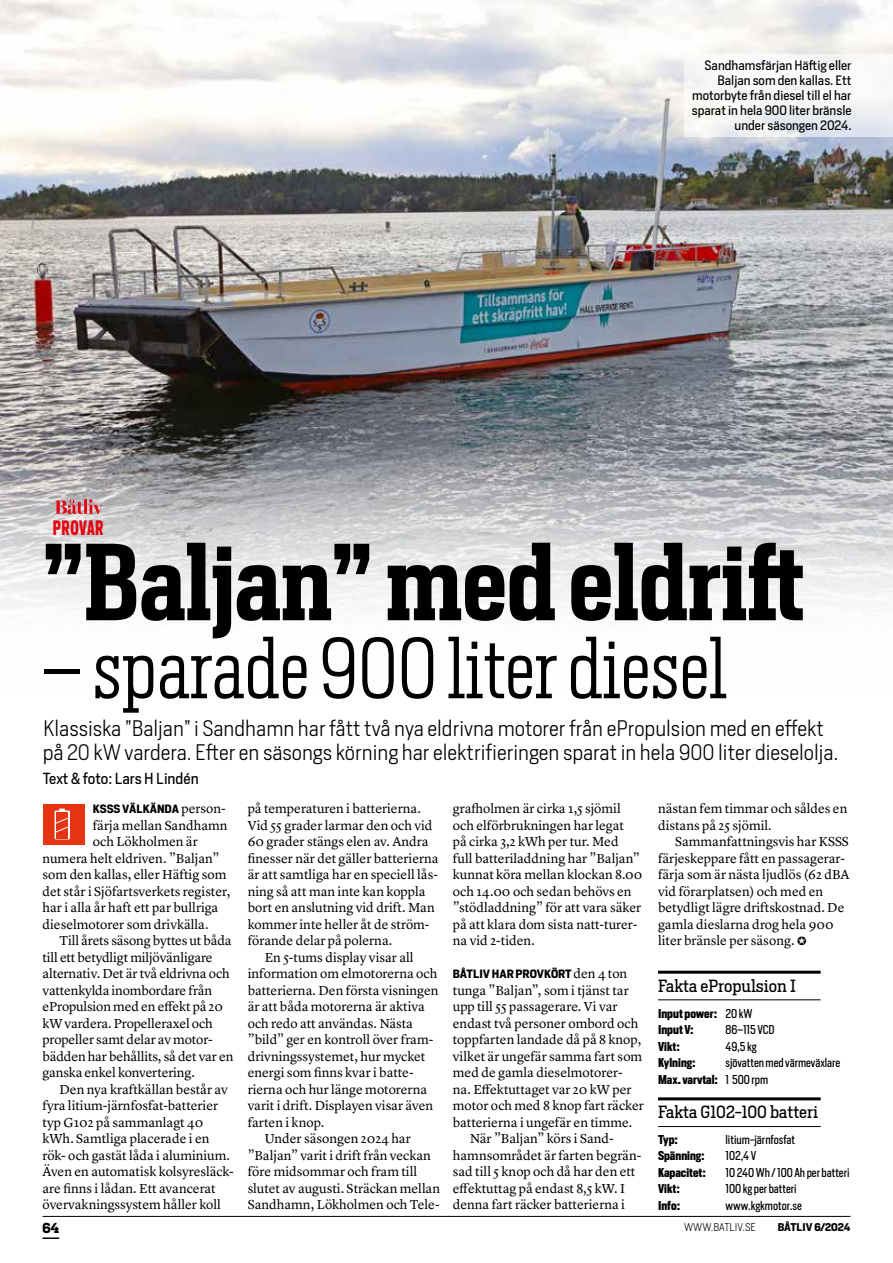
<style>
.page{position:relative;width:893px;height:1263px;background:#fff}
.page>*{position:absolute;margin:0;border:0;box-sizing:border-box;transform-origin:0 0}
.t1{font:600 102px "Heron Serif Cond";color:#000}
.t2{font:300 81px "Heron Serif Cond";color:#000}
.t3{font:300 21px/24px "Heron Sans";color:#000}
.t4{font:700 19.5px "Heron Sans Cond";letter-spacing:.04em;color:#e30613;scale:.77 1}
.t5{font:16.5px "Heron Serif";color:#000}
.t6{font:15px "Heron Sans";color:#000}
.t7{font:13.5px/16.5px "Lyon Text";color:#000}
.t8{font:700 13.5px "Heron Serif";color:#000}
.t9{font:12.75px/15px "Heron Sans";color:#000;text-align:right}
.t10{font:12px/16.5px "Heron Sans Cond";color:#000}
.t11{font:700 12px/16.5px "Heron Sans Cond";color:#000}
.t12{font:700 11.25px "Heron Sans";color:#000}
.t13{font:300 10.5px "Heron Sans";color:#000}
.t14{font:700 10.5px "Heron Sans";color:#000}
.s1{font-family:"Lyon Text";font-weight:400;font-size:13.5px}
.s2{font-weight:400}
.s3{font-weight:700}
</style>
<div class="page">
<hr style="left:43px;top:1216px;width:807px;height:1px;background:#000">
<svg style="left:43px;top:1237px;width:16px;height:2px"></svg>
<img style="left:0;top:0;width:893px;height:434px">
<svg style="left:0;top:434px;width:893px;height:177px"></svg>
<div style="left:43px;top:804px;width:41px;height:40px;background:#e63312"></div>
<svg style="left:55px;top:808px;width:15px;height:31px"></svg>
<hr style="left:658px;top:999px;width:163px;height:1px;background:#000">
<hr style="left:658px;top:971px;width:163px;height:3px;background:#000">
<hr style="left:658px;top:1126px;width:163px;height:1px;background:#000">
<hr style="left:658px;top:1097px;width:163px;height:3px;background:#000">
<svg style="left:685px;top:54px;width:208px;height:82px;fill:#f8f7f6"></svg>
<svg style="left:54px;top:499px;width:49px;height:15px"></svg>
<h3 class="t4" style="left:53px;top:515px;width:67px">PROVAR</h3>
<p class="t9" style="left:692px;top:57px;width:161px">Sandhamsfärjan Häftig eller<br>Baljan som den kallas. Ett motorbyte från diesel till el har sparat in hela 900 liter bränsle under säsongen 2024.</p>
<h1 class="t1" style="left:42px;top:516px;width:765px">”Baljan” med eldrift</h1>
<h2 class="t2" style="left:42px;top:618px;width:686px">– sparade 900 liter diesel</h2>
<h3 class="t3" style="left:43px;top:716px;width:797px">Klassiska ”Baljan” i Sandhamn har fått två nya eldrivna motorer från ePropulsion med en effekt på 20 kW vardera. Efter en säsongs körning har elektrifieringen sparat in hela 900 liter dieselolja.</h3>
<p class="t6" style="left:43px;top:769px;width:158px">Text &amp; foto: Lars H Lindén</p>
<p class="t12" style="left:93px;top:801px;width:134px">KSSS VÄLKÄNDA <span class="s1">person-</span></p>
<p class="t7" style="left:93px;top:816px;width:136px">färja mellan Sandhamn</p>
<p class="t7" style="left:93px;top:832px;width:106px">och Lökholmen är</p>
<p class="t7" style="left:43px;top:849px;width:178px">numera helt eldriven. ”Baljan”</p>
<p class="t7" style="left:43px;top:865px;width:186px">som den kallas, eller Häftig som</p>
<p class="t7" style="left:43px;top:882px;width:189px">det står i Sjöfartsverkets register,</p>
<p class="t7" style="left:43px;top:898px;width:177px">har i alla år haft ett par bullriga</p>
<p class="t7" style="left:43px;top:915px;width:168px">dieselmotorer som drivkälla.</p>
<p class="t7" style="left:60px;top:931px;width:174px">Till årets säsong byttes ut båda</p>
<p class="t7" style="left:43px;top:948px;width:172px">till ett betydligt miljövänligare</p>
<p class="t7" style="left:43px;top:964px;width:189px">alternativ. Det är två eldrivna och</p>
<p class="t7" style="left:43px;top:981px;width:171px">vattenkylda inombordare från</p>
<p class="t7" style="left:43px;top:997px;width:182px">ePropulsion med en effekt på 20</p>
<p class="t7" style="left:43px;top:1014px;width:172px">kW vardera. Propelleraxel och</p>
<p class="t7" style="left:43px;top:1030px;width:172px">propeller samt delar av motor-</p>
<p class="t7" style="left:43px;top:1047px;width:192px">bädden har behållits, så det var en</p>
<p class="t7" style="left:43px;top:1063px;width:154px">ganska enkel konvertering.</p>
<p class="t7" style="left:60px;top:1080px;width:170px">Den nya kraftkällan består av</p>
<p class="t7" style="left:43px;top:1096px;width:177px">fyra litium-järnfosfat-batterier</p>
<p class="t7" style="left:43px;top:1113px;width:162px">typ G102 på sammanlagt 40</p>
<p class="t7" style="left:43px;top:1129px;width:168px">kWh. Samtliga placerade i en</p>
<p class="t7" style="left:43px;top:1146px;width:189px">rök- och gastät låda i aluminium.</p>
<p class="t7" style="left:43px;top:1162px;width:193px">Även en automatisk kolsyresläck-</p>
<p class="t7" style="left:43px;top:1179px;width:175px">are finns i lådan. Ett avancerat</p>
<p class="t7" style="left:43px;top:1195px;width:180px">övervakningssystem håller koll</p>
<p class="t7" style="left:248px;top:799px;width:175px">på temperaturen i batterierna.</p>
<p class="t7" style="left:248px;top:816px;width:186px">Vid 55 grader larmar den och vid</p>
<p class="t7" style="left:248px;top:832px;width:182px">60 grader stängs elen av. Andra</p>
<p class="t7" style="left:248px;top:849px;width:192px">finesser när det gäller batterierna</p>
<p class="t7" style="left:248px;top:865px;width:192px">är att samtliga har en speciell lås-</p>
<p class="t7" style="left:248px;top:882px;width:179px">ning så att man inte kan koppla</p>
<p class="t7" style="left:248px;top:898px;width:189px">bort en anslutning vid drift. Man</p>
<p class="t7" style="left:248px;top:915px;width:183px">kommer inte heller åt de ström-</p>
<p class="t7" style="left:248px;top:931px;width:146px">förande delar på polerna.</p>
<p class="t7" style="left:265px;top:948px;width:150px">En 5-tums display visar all</p>
<p class="t7" style="left:248px;top:964px;width:191px">information om elmotorerna och</p>
<p class="t7" style="left:248px;top:981px;width:192px">batterierna. Den första visningen</p>
<p class="t7" style="left:248px;top:997px;width:179px">är att båda motorerna är aktiva</p>
<p class="t7" style="left:248px;top:1014px;width:167px">och redo att användas. Nästa</p>
<p class="t7" style="left:248px;top:1030px;width:187px">”bild” ger en kontroll över fram-</p>
<p class="t7" style="left:248px;top:1047px;width:179px">drivningssystemet, hur mycket</p>
<p class="t7" style="left:248px;top:1063px;width:168px">energi som finns kvar i batte-</p>
<p class="t7" style="left:248px;top:1080px;width:181px">rierna och hur länge motorerna</p>
<p class="t7" style="left:248px;top:1096px;width:187px">varit i drift. Displayen visar även</p>
<p class="t7" style="left:248px;top:1113px;width:78px">farten i knop.</p>
<p class="t7" style="left:265px;top:1129px;width:148px">Under säsongen 2024 har</p>
<p class="t7" style="left:248px;top:1146px;width:185px">”Baljan” varit i drift från veckan</p>
<p class="t7" style="left:248px;top:1162px;width:171px">före midsommar och fram till</p>
<p class="t7" style="left:248px;top:1179px;width:194px">slutet av augusti. Sträckan mellan</p>
<p class="t7" style="left:248px;top:1195px;width:194px">Sandhamn, Lökholmen och Tele-</p>
<p class="t7" style="left:453px;top:799px;width:191px">grafholmen är cirka 1,5 sjömil och elförbrukningen har legat<br>på cirka 3,2 kWh per tur. Med<br>full batteriladdning har ”Baljan” kunnat köra mellan klockan 8.00 och 14.00 och sedan behövs en ”stödladdning” för att vara säker på att klara dom sista natt-turer&shy;na vid 2-tiden.</p>
<p class="t12" style="left:453px;top:966px;width:176px">BÅTLIV HAR PROVKÖRT <span class="s1">den 4 ton</span></p>
<p class="t7" style="left:453px;top:981px;width:177px">tunga ”Baljan”, som i tjänst tar</p>
<p class="t7" style="left:453px;top:997px;width:166px">upp till 55 passagerare. Vi var</p>
<p class="t7" style="left:453px;top:1014px;width:187px">endast två personer ombord och</p>
<p class="t7" style="left:453px;top:1030px;width:190px">toppfarten landade då på 8 knop,</p>
<p class="t7" style="left:453px;top:1047px;width:191px">vilket är ungefär samma fart som</p>
<p class="t7" style="left:453px;top:1063px;width:171px">med de gamla dieselmotorer-</p>
<p class="t7" style="left:453px;top:1080px;width:180px">na. Effektuttaget var 20 kW per</p>
<p class="t7" style="left:453px;top:1096px;width:193px">motor och med 8 knop fart räcker</p>
<p class="t7" style="left:453px;top:1113px;width:181px">batterierna i ungefär en timme.</p>
<p class="t7" style="left:470px;top:1129px;width:145px">När ”Baljan” körs i Sand-</p>
<p class="t7" style="left:453px;top:1146px;width:190px">hamnsområdet är farten begrän-</p>
<p class="t7" style="left:453px;top:1162px;width:184px">sad till 5 knop och då har den ett</p>
<p class="t7" style="left:453px;top:1179px;width:173px">effektuttag på endast 8,5 kW. I</p>
<p class="t7" style="left:453px;top:1195px;width:174px">denna fart räcker batterierna i</p>
<p class="t7" style="left:658px;top:799px;width:191px">nästan fem timmar och såldes en distans på 25 sjömil.</p>
<p class="t7" style="left:658px;top:832px;width:193px;text-indent:17px">Sammanfattningsvis har KSSS färjeskeppare fått en passagerar&shy;färja som är nästa ljudlös (62 dBA vid förarplatsen) och med en betydligt lägre driftskostnad. De gamla dieslarna drog hela 900 liter bränsle per säsong. ✪</p>
<p class="t5" style="left:658px;top:975px;width:139px">Fakta ePropulsion I</p>
<p class="t11" style="left:658px;top:1005px;width:96px">Input power: <span class="s2">20 kW<br></span>Input V:</p>
<p class="t10" style="left:725px;top:1021px;width:50px">86–115 VCD</p>
<p class="t11" style="left:658px;top:1038px;width:23px">Vikt:</p>
<p class="t10" style="left:725px;top:1038px;width:33px">49,5 kg</p>
<p class="t11" style="left:658px;top:1054px;width:39px">Kylning:</p>
<p class="t10" style="left:658px;top:1054px;width:184px;text-indent:68px">sjövatten med värmeväxlare<br><span class="s3">Max. varvtal:</span> 1 500 rpm</p>
<p class="t5" style="left:658px;top:1101px;width:162px">Fakta G102-100 batteri</p>
<p class="t11" style="left:658px;top:1131px;width:22px">Typ:</p>
<p class="t10" style="left:725px;top:1131px;width:71px">litium-järnfosfat</p>
<p class="t11" style="left:658px;top:1147px;width:48px">Spänning:</p>
<p class="t10" style="left:725px;top:1147px;width:32px">102,4 V</p>
<p class="t11" style="left:658px;top:1164px;width:50px">Kapacitet:</p>
<p class="t10" style="left:725px;top:1164px;width:125px">10 240 Wh / 100 Ah per batteri</p>
<p class="t11" style="left:658px;top:1180px;width:23px">Vikt:</p>
<p class="t10" style="left:725px;top:1180px;width:73px">100 kg per batteri</p>
<p class="t11" style="left:658px;top:1197px;width:24px">Info:</p>
<p class="t10" style="left:725px;top:1197px;width:78px">www.kgkmotor.se</p>
<p class="t8" style="left:43px;top:1219px;width:18px">64</p>
<p class="t13" style="left:684px;top:1220px;width:73px">WWW.BATLIV.SE</p>
<p class="t14" style="left:778px;top:1220px;width:74px">BÅTLIV 6/2024</p>
</div>
